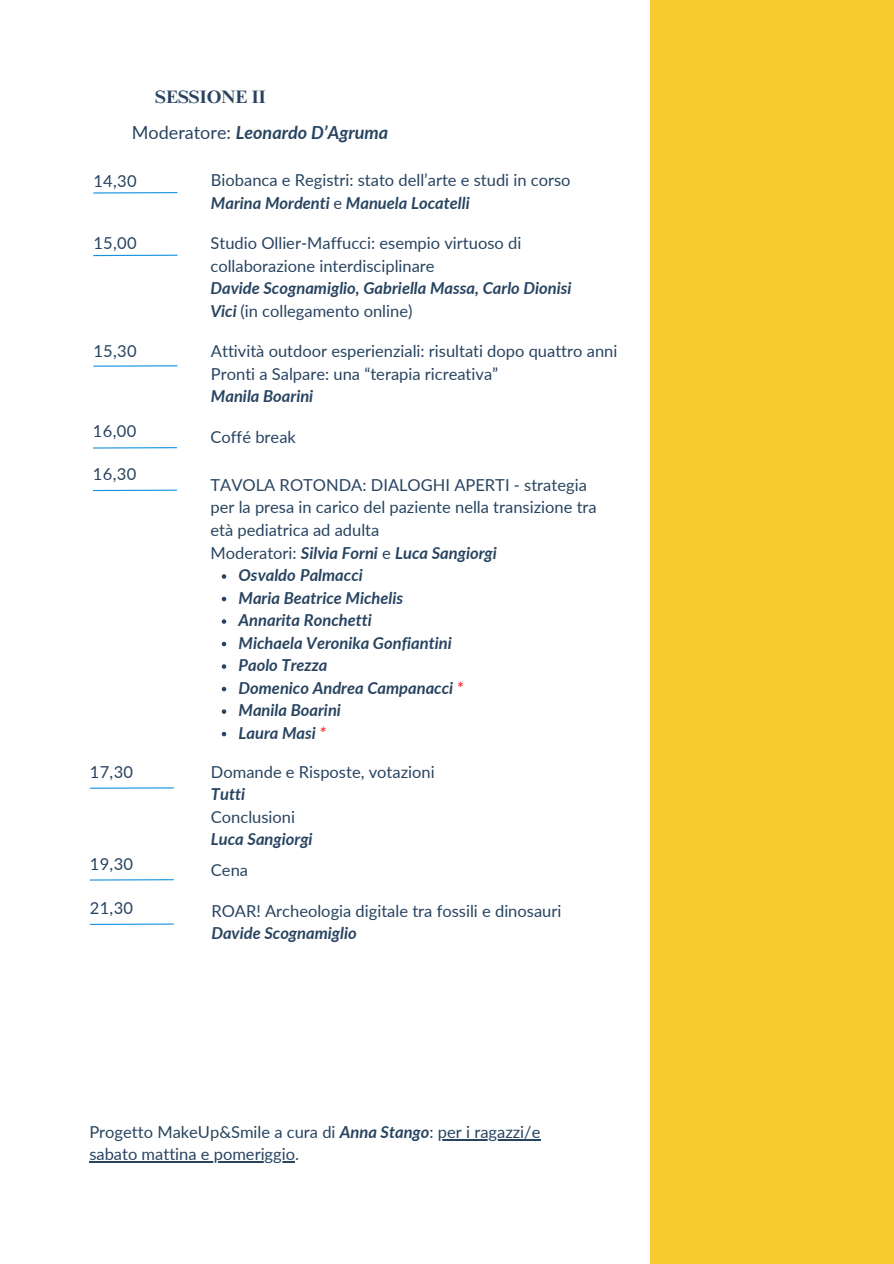
<style>
.page{position:relative;width:894px;height:1264px;background:#fff}
.page>*{position:absolute;margin:0;border:0;box-sizing:border-box;transform-origin:0 0}
.t1{font:italic 700 18px "Lato";color:#284461}
.t2{font:700 18px "Times NRMT Pro";color:#284461}
.t3{font:16.5px/22.5px "Lato";color:#284461}
.t4{font:italic 700 16.5px/22.5px "Lato";color:#284461}
.s1{font-weight:400;font-style:normal}
.s2{font-weight:700;font-style:italic}
.s3{color:#ff3131}
</style>
<div class="page">
<hr style="left:93px;top:192px;width:84px;height:1px;background:#1390e0">
<div style="left:649px;top:0;width:244px;height:1263px;background:#f7cb2d"></div>
<hr style="left:93px;top:255px;width:84px;height:1px;background:#1390e0">
<hr style="left:93px;top:365px;width:84px;height:2px;background:#1390e0">
<hr style="left:93px;top:447px;width:84px;height:1px;background:#1390e0">
<svg style="left:222px;top:574px;width:4px;height:4px"></svg>
<svg style="left:222px;top:596px;width:4px;height:5px"></svg>
<svg style="left:222px;top:619px;width:4px;height:4px"></svg>
<svg style="left:222px;top:641px;width:4px;height:5px"></svg>
<svg style="left:222px;top:664px;width:4px;height:4px"></svg>
<svg style="left:222px;top:686px;width:4px;height:5px"></svg>
<svg style="left:222px;top:709px;width:4px;height:4px"></svg>
<svg style="left:222px;top:731px;width:4px;height:5px"></svg>
<hr style="left:93px;top:489px;width:84px;height:2px;background:#1390e0">
<hr style="left:90px;top:787px;width:84px;height:1px;background:#1390e0">
<hr style="left:90px;top:879px;width:84px;height:1px;background:#1390e0">
<hr style="left:90px;top:923px;width:84px;height:2px;background:#1390e0">
<hr style="left:438px;top:1138px;width:102px;height:2px;background:#284461">
<hr style="left:89px;top:1161px;width:206px;height:1px;background:#284461">
<h1 class="t2" style="left:155px;top:90px;width:112px">SESSIONE II</h1>
<p class="t1" style="left:132px;top:121px;width:258px"><span class="s1">Moderatore:</span> Leonardo D’Agruma</p>
<p class="t3" style="left:93px;top:169px;width:45px">14,30</p>
<h2 class="t3" style="left:211px;top:169px;width:361px">Biobanca e Registri: stato dell’arte e studi in corso<br><span class="s2">Marina Mordenti</span> e <span class="s2">Manuela Locatelli</span></h2>
<p class="t3" style="left:93px;top:232px;width:45px">15,00</p>
<h2 class="t3" style="left:210px;top:231px;width:312px">Studio Ollier-Maffucci: esempio virtuoso di collaborazione interdisciplinare</h2>
<p class="t4" style="left:210px;top:276px;width:362px">Davide Scognamiglio, Gabriella Massa, Carlo Dionisi<br>Vici <span class="s1">(in collegamento online)</span></p>
<p class="t3" style="left:93px;top:340px;width:45px">15,30</p>
<p class="t3" style="left:211px;top:339px;width:408px">Attività outdoor esperienziali: risultati dopo quattro anni</p>
<p class="t3" style="left:211px;top:362px;width:289px">Pronti a Salpare: una “terapia ricreativa”</p>
<h2 class="t4" style="left:211px;top:384px;width:104px">Manila Boarini</h2>
<p class="t3" style="left:93px;top:420px;width:45px">16,00</p>
<p class="t3" style="left:210px;top:425px;width:87px">Coffé break</p>
<p class="t3" style="left:93px;top:462px;width:45px">16,30</p>
<p class="t3" style="left:210px;top:473px;width:387px">TAVOLA ROTONDA: DIALOGHI APERTI - strategia per la presa in carico del paziente nella transizione tra età pediatrica ad adulta</p>
<h2 class="t4" style="left:210px;top:541px;width:288px"><span class="s1">Moderatori:</span> Silvia Forni <span class="s1">e</span> Luca Sangiorgi</h2>
<p class="t4" style="left:238px;top:563px;width:126px">Osvaldo Palmacci</p>
<h2 class="t4" style="left:238px;top:586px;width:166px">Maria Beatrice Michelis</h2>
<p class="t4" style="left:238px;top:608px;width:135px">Annarita Ronchetti</p>
<p class="t4" style="left:238px;top:631px;width:215px">Michaela Veronika Gonfiantini</p>
<p class="t4" style="left:238px;top:653px;width:90px">Paolo Trezza</p>
<p class="t4" style="left:238px;top:676px;width:226px">Domenico Andrea Campanacci <span class="s3">*</span></p>
<p class="t4" style="left:238px;top:698px;width:104px">Manila Boarini</p>
<p class="t4" style="left:238px;top:721px;width:89px">Laura Masi <span class="s3">*</span></p>
<p class="t3" style="left:90px;top:760px;width:45px">17,30</p>
<p class="t3" style="left:211px;top:760px;width:225px">Domande e Risposte, votazioni</p>
<p class="t4" style="left:211px;top:782px;width:36px">Tutti</p>
<p class="t3" style="left:211px;top:805px;width:86px">Conclusioni</p>
<p class="t4" style="left:211px;top:827px;width:103px">Luca Sangiorgi</p>
<h2 class="t3" style="left:90px;top:852px;width:45px">19,30</h2>
<p class="t3" style="left:211px;top:858px;width:39px">Cena</p>
<h2 class="t3" style="left:90px;top:896px;width:45px">21,30</h2>
<p class="t3" style="left:211px;top:899px;width:351px">ROAR! Archeologia digitale tra fossili e dinosauri</p>
<h2 class="t4" style="left:211px;top:921px;width:147px">Davide Scognamiglio</h2>
<p class="t3" style="left:89px;top:1120px;width:452px">Progetto MakeUp&amp;Smile a cura di <span class="s2">Anna Stango</span>: per i ragazzi/e</p>
<p class="t3" style="left:89px;top:1142px;width:211px">sabato mattina e pomeriggio.</p>
</div>
